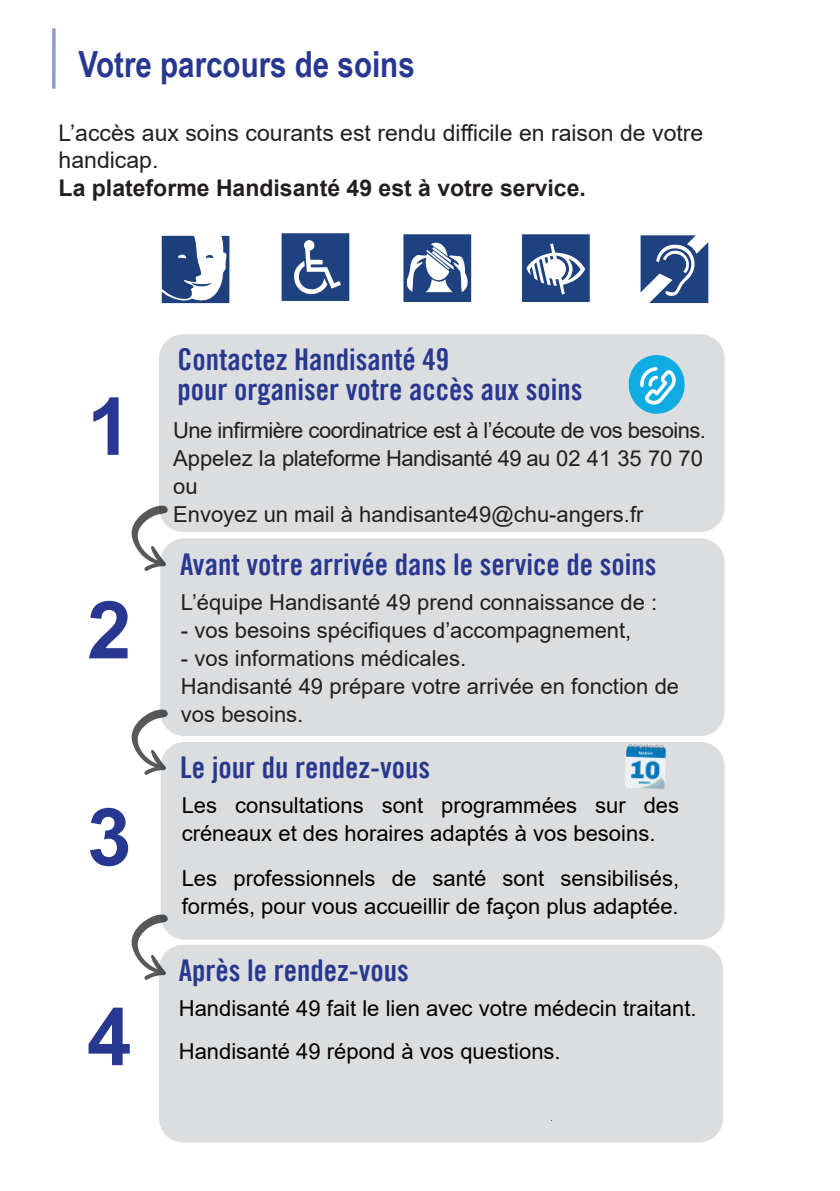
<style>
.page{position:relative;width:840px;height:1191px;background:#fff}
.page>*{position:absolute;margin:0;border:0;box-sizing:border-box;transform-origin:0 0}
.t1{font:700 80px "Arial";color:#283890}
.t2{font:700 36px "Arial Narrow";color:#283890}
.t3{font:30px/30px "Trade Gothic LT Bold Cond Twenty";color:#283890}
.t4{font:23px/27.6px "Arial";color:#231f20}
.t5{font:700 23px "Arial";color:#231f20}
.t6{font:22px/28px "Arial";color:#000}
.t7{font:22px/28px "Arial";color:#231f20}
.t8{font:22px/28px "Arial";letter-spacing:-.025em;color:#231f20}
</style>
<div class="page">
<svg style="left:52px;top:28px;width:4px;height:61px"></svg>
<div style="left:159px;top:944px;width:563px;height:198px;background:#dcdddf;border-radius:24px"></div>
<div style="left:161px;top:742px;width:563px;height:197px;background:#dcdddf;border-radius:24px"></div>
<div style="left:160px;top:538px;width:564px;height:198px;background:#dcdddf;border-radius:24px"></div>
<div style="left:159px;top:334px;width:565px;height:198px;background:#dcdddf;border-radius:24px"></div>
<img style="left:625px;top:744px;width:41px;height:46px">
<svg style="left:131px;top:505px;width:37px;height:66px"></svg>
<svg style="left:131px;top:913px;width:38px;height:67px"></svg>
<svg style="left:628px;top:355px;width:57px;height:59px"></svg>
<svg style="left:131px;top:709px;width:38px;height:67px"></svg>
<svg style="left:162px;top:236px;width:67px;height:68px"></svg>
<svg style="left:281px;top:233px;width:68px;height:68px;background:#425f93"></svg>
<svg style="left:403px;top:234px;width:68px;height:68px"></svg>
<svg style="left:522px;top:234px;width:67px;height:68px"></svg>
<svg style="left:640px;top:235px;width:68px;height:68px"></svg>
<h2 class="t2" style="left:79px;top:37px;width:337px">Votre parcours de soins</h2>
<p class="t4" style="left:59px;top:119px;width:646px">L’accès aux soins courants est rendu difficile en raison de votre handicap.</p>
<p class="t5" style="left:59px;top:172px;width:528px">La plateforme Handisanté 49 est à votre service.</p>
<h1 class="t1" style="left:87px;top:370px;width:46px">1</h1>
<h1 class="t1" style="left:87px;top:574px;width:46px">2</h1>
<h1 class="t1" style="left:87px;top:781px;width:46px">3</h1>
<h1 class="t1" style="left:87px;top:980px;width:46px">4</h1>
<h3 class="t3" style="left:177px;top:343px;width:406px">Contactez Handisanté 49<br>pour organiser votre accès aux soins</h3>
<p class="t8" style="left:173px;top:416px;width:534px">Une infirmière coordinatrice est à l’écoute de vos besoins.<br>Appelez la plateforme Handisanté 49 au 02 41 35 70 70 ou<br>Envoyez un mail à handisante49@chu-angers.fr</p>
<h3 class="t3" style="left:180px;top:548px;width:477px">Avant votre arrivée dans le service de soins</h3>
<p class="t7" style="left:181px;top:587px;width:477px">L’équipe Handisanté 49 prend connaissance de :</p>
<p class="t7" style="left:181px;top:616px;width:451px">- vos besoins spécifiques d’accompagnement,</p>
<p class="t7" style="left:181px;top:644px;width:499px">- vos informations médicales.<br>Handisanté 49 prépare votre arrivée en fonction de vos besoins.</p>
<h3 class="t3" style="left:180px;top:752px;width:251px">Le jour du rendez-vous</h3>
<p class="t6" style="left:182px;top:791px;width:498px">Les consultations sont programmées sur des créneaux et des horaires adaptés à vos besoins.</p>
<p class="t6" style="left:182px;top:864px;width:498px">Les professionnels de santé sont sensibilisés, formés, pour vous accueillir de façon plus adaptée.</p>
<h3 class="t3" style="left:179px;top:955px;width:231px">Après le rendez-vous</h3>
<p class="t6" style="left:179px;top:994px;width:519px">Handisanté 49 fait le lien avec votre médecin traitant.</p>
<p class="t6" style="left:179px;top:1037px;width:383px">Handisanté 49 répond à vos questions.</p>
</div>
